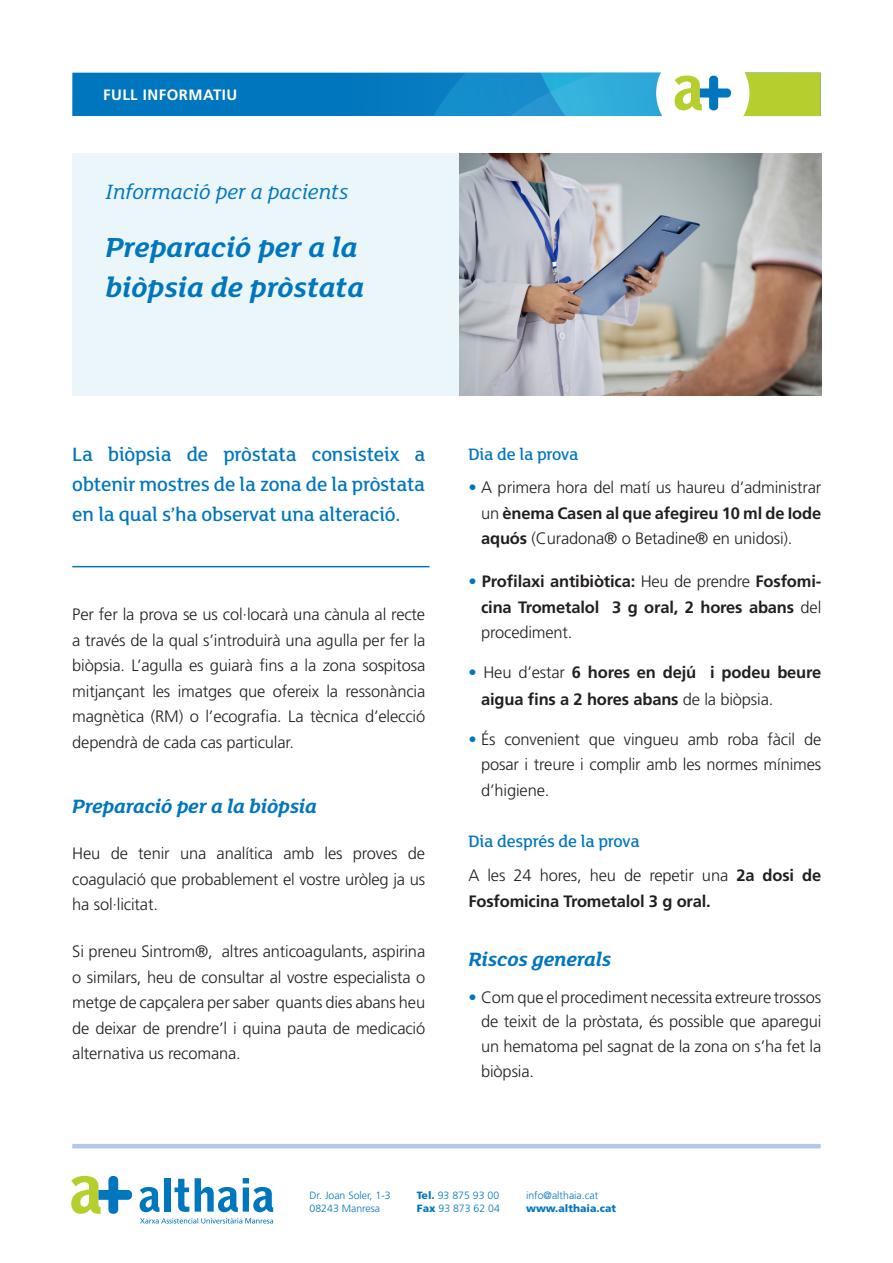
<style>
.page{position:relative;width:893px;height:1263px;background:#fff}
.page>*{position:absolute;margin:0;border:0;box-sizing:border-box;transform-origin:0 0}
.t1{font:italic 700 30px/40.5px "FS Lola";color:#0076be}
.t2{font:italic 22.5px "FS Lola";color:#0076be}
.t3{font:500 21px/30px "FS Lola";letter-spacing:-.01em;color:#0076be;text-align:justify}
.t4{font:italic 700 21px "FS Lola";letter-spacing:-.01em;color:#0076be}
.t5{font:500 18px "FS Lola";letter-spacing:-.01em;color:#0076be}
.t6{font:300 16.5px/25.5px "Frutiger LT Std";letter-spacing:-.01em;color:#231f20;text-align:justify}
.t7{font:700 16.5px/25.5px "Frutiger LT Std";letter-spacing:-.01em;color:#231f20}
.t8{font:700 15px "Frutiger LT Std";letter-spacing:.03em;color:#fff}
.t9{font:300 10.5px "Frutiger LT Std";color:#0076be}
.t10{font:900 10.5px "Frutiger LT Std";color:#0076be}
.s1{color:#0076be}
.s2{font-weight:700}
.s3{font-weight:300;color:#0076be}
.s4{font-weight:300}
.s5{font-weight:900}
</style>
<div class="page">
<div style="left:72px;top:73px;width:749px;height:43px;background:#0076be"></div>
<svg style="left:433px;top:73px;width:388px;height:43px;background:#65b6b4"></svg>
<div style="left:72px;top:153px;width:411px;height:242px;background:#ebf6fa"></div>
<svg style="left:71px;top:1176px;width:61px;height:38px"></svg>
<svg style="left:140px;top:1187px;width:19px;height:25px"></svg>
<div style="left:164px;top:1178px;width:7px;height:33px;background:#0076be"></div>
<svg style="left:175px;top:1179px;width:14px;height:33px"></svg>
<svg style="left:195px;top:1178px;width:78px;height:34px"></svg>
<svg style="left:140px;top:1218px;width:133px;height:5px"></svg>
<hr style="left:72px;top:1144px;width:749px;height:4px;background:#b5c8e6">
<img style="left:460px;top:153px;width:361px;height:242px">
<hr style="left:72px;top:566px;width:357px;height:1px;background:#0076be">
<p class="t8" style="left:103px;top:86px;width:136px">FULL INFORMATIU</p>
<p class="t2" style="left:106px;top:177px;width:244px">Informació per a pacients</p>
<p class="t1" style="left:106px;top:225px;width:260px">Preparació per a la biòpsia de pròstata</p>
<p class="t3" style="left:72px;top:439px;width:354px">La biòpsia de pròstata consisteix a obtenir mostres de la zona de la pròstata en la qual s’ha observat una alteració.</p>
<p class="t6" style="left:72px;top:602px;width:354px">Per fer la prova se us col·locarà una cànula al recte a través de la qual s’introduirà una agulla per fer la biòpsia. L’agulla es guiarà fins a la zona sospitosa mitjançant les imatges que ofereix la ressonància magnètica (RM) o l’ecografia. La tècnica d’elecció dependrà de cada cas particular.</p>
<p class="t4" style="left:72px;top:792px;width:246px">Preparació per a la biòpsia</p>
<p class="t6" style="left:72px;top:841px;width:354px">Heu de tenir una analítica amb les proves de coagulació que probablement el vostre uròleg ja us ha sol·licitat.</p>
<p class="t6" style="left:72px;top:939px;width:354px">Si preneu Sintrom®, altres anticoagulants, aspirina o similars, heu de consultar al vostre especialista o metge de capçalera per saber quants dies abans heu de deixar de prendre’l i quina pauta de medicació alternativa us recomana.</p>
<p class="t5" style="left:468px;top:442px;width:112px">Dia de la prova</p>
<p class="t6" style="left:481px;top:475px;width:342px;text-indent:-13px"><span class="s1">•</span> A primera hora del matí us haureu d’administrar un <span class="s2">ènema Casen al que afegireu 10 ml de Iode aquós</span> (Curadona® o Betadine® en unidosi).</p>
<p class="t7" style="left:481px;top:569px;width:342px;text-align:justify;text-indent:-13px"><span class="s3">•</span> Profilaxi antibiòtica: <span class="s4">Heu de prendre</span> Fosfomi&shy;cina Trometalol 3 g oral, 2 hores abans <span class="s4">del procediment.</span></p>
<p class="t7" style="left:481px;top:659px;width:342px;line-height:27px;text-indent:-13px"><span class="s3">•</span> <span class="s4">Heu d’estar</span> 6 hores en dejú i podeu beure aigua fins a 2 hores abans <span class="s4">de la biòpsia.</span></p>
<p class="t6" style="left:481px;top:726px;width:342px;text-indent:-13px"><span class="s1">•</span> És convenient que vingueu amb roba fàcil de posar i treure i complir amb les normes mínimes d’higiene.</p>
<p class="t5" style="left:468px;top:830px;width:173px">Dia després de la prova</p>
<p class="t7" style="left:468px;top:863px;width:354px"><span class="s4">A les 24 hores, heu de repetir una</span> 2a dosi de<br>Fosfomicina Trometalol 3 g oral.</p>
<p class="t4" style="left:468px;top:944px;width:144px">Riscos generals</p>
<p class="t6" style="left:481px;top:985px;width:342px;line-height:24.8px;text-indent:-13px"><span class="s1">•</span> Com que el procediment necessita extreure trossos de teixit de la pròstata, és possible que aparegui un hematoma pel sagnat de la zona on s’ha fet la biòpsia.</p>
<p class="t9" style="left:310px;top:1189px;width:83px">Dr. Joan Soler, 1-3</p>
<p class="t9" style="left:310px;top:1202px;width:72px">08243 Manresa</p>
<p class="t9" style="left:417px;top:1189px;width:84px"><span class="s5">Tel.</span> 93 875 93 00</p>
<p class="t9" style="left:417px;top:1202px;width:85px"><span class="s5">Fax</span> 93 873 62 04</p>
<p class="t9" style="left:526px;top:1189px;width:74px">info@althaia.cat</p>
<p class="t10" style="left:526px;top:1202px;width:92px">www.althaia.cat</p>
</div>
